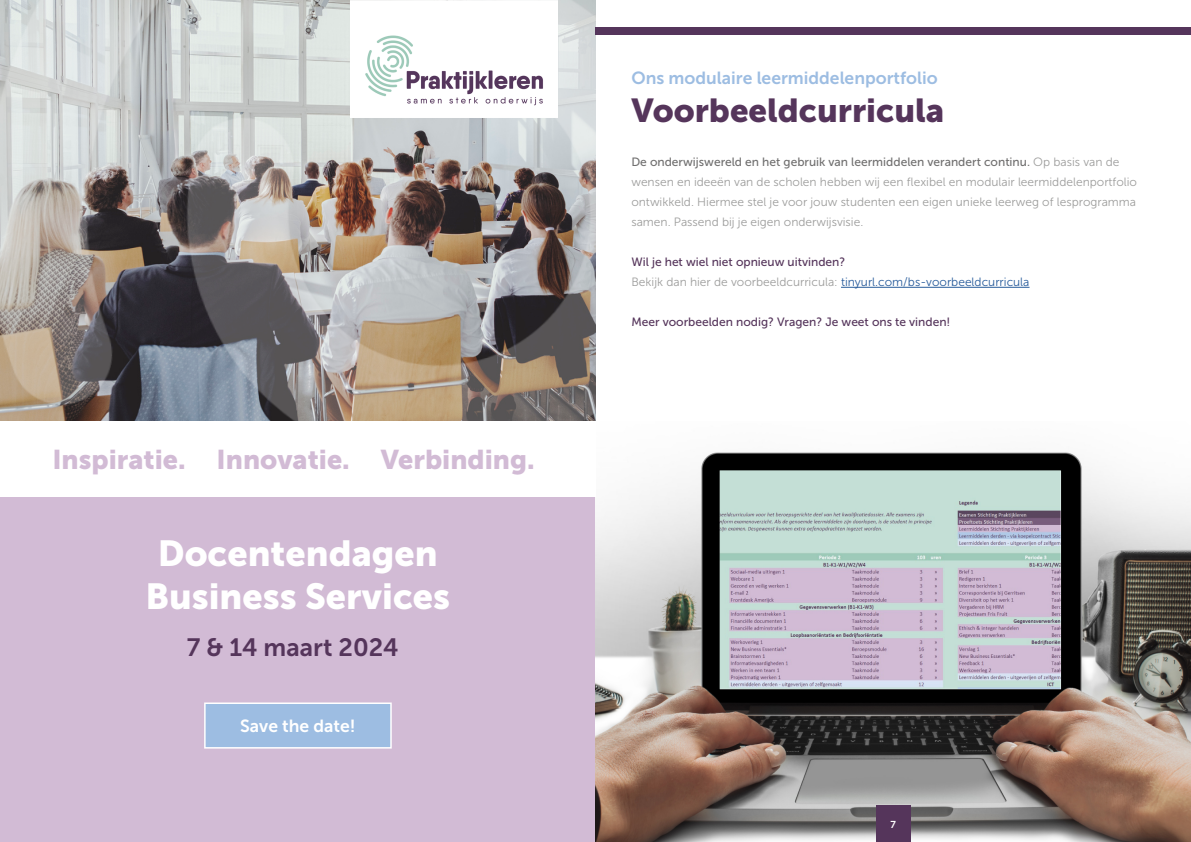
<style>
.page{position:relative;width:1191px;height:842px;background:#fff}
.page>*{position:absolute;margin:0;border:0;box-sizing:border-box;transform-origin:0 0}
.t1{font:36px/43.2px "Museo Sans 900";color:#fff;text-align:center}
.t2{font:33px "Museo Sans 900";color:#55355b}
.t3{font:27px "Museo Sans 900";color:#d2bbd5}
.t4{font:25px "Museo Sans 700";color:#55355b}
.t5{font:17.5px "Museo Sans 700";color:#9dbde2}
.t6{font:17.5px "Museo Sans 700";color:#fff}
.t7{font:12px/20px "Museo Sans 300";color:#9d9d9c;text-align:justify}
.t8{font:12px "Museo Sans 500";color:#55355b}
.t9{font:12px "Museo Sans 500";color:#706f6f}
.t10{font:10px "Museo Sans 700";color:#fff}
.s1{font-family:"Museo Sans 300";color:#9d9d9c}
.s2{color:#275b9b}
</style>
<div class="page">
<div style="left:0;top:496px;width:595px;height:346px;background:#d2bbd5"></div>
<img style="left:596px;top:452px;width:595px;height:390px">
<div style="left:204px;top:702px;width:188px;height:47px;background:#9dbde2;border:2px solid #fff"></div>
<hr style="left:841px;top:287px;width:188px;height:1px;background:#275b9b">
<img style="left:0;top:0;width:596px;height:421px">
<div style="left:596px;top:28px;width:595px;height:7px;background:#55355b"></div>
<img style="left:350px;top:0;width:207px;height:118px">
<div style="left:876px;top:806px;width:34px;height:36px;background:#55355b"></div>
<h3 class="t3" style="left:52px;top:444px;width:484px">Inspiratie. Innovatie. Verbinding.</h3>
<h1 class="t1" style="left:145px;top:532px;width:306px">Docentendagen<br>Business Services</h1>
<h3 class="t4" style="left:187px;top:633px;width:213px">7 &amp; 14 maart 2024</h3>
<h3 class="t6" style="left:240px;top:716px;width:117px">Save the date!</h3>
<h3 class="t5" style="left:631px;top:68px;width:308px">Ons modulaire leermiddelenportfolio</h3>
<h2 class="t2" style="left:631px;top:92px;width:314px">Voorbeeldcurricula</h2>
<p class="t9" style="left:631px;top:155px;width:489px">De onderwijswereld en het gebruik van leermiddelen verandert continu. <span class="s1">Op basis van de</span></p>
<p class="t7" style="left:631px;top:172px;width:507px">wensen en ideeën van de scholen hebben wij een flexibel en modulair leermiddelenportfolio ontwikkeld. Hiermee stel je voor jouw studenten een eigen unieke leerweg of lesprogramma samen. Passend bij je eigen onderwijsvisie.</p>
<p class="t8" style="left:631px;top:255px;width:215px">Wil je het wiel niet opnieuw uitvinden?</p>
<p class="t7" style="left:631px;top:272px;width:399px">Bekijk dan hier de voorbeeldcurricula: <span class="s2">tinyurl.com/bs-voorbeeldcurricula</span></p>
<p class="t8" style="left:631px;top:315px;width:320px">Meer voorbeelden nodig? Vragen? Je weet ons te vinden!</p>
<p class="t10" style="left:890px;top:819px;width:7px">7</p>
</div>
